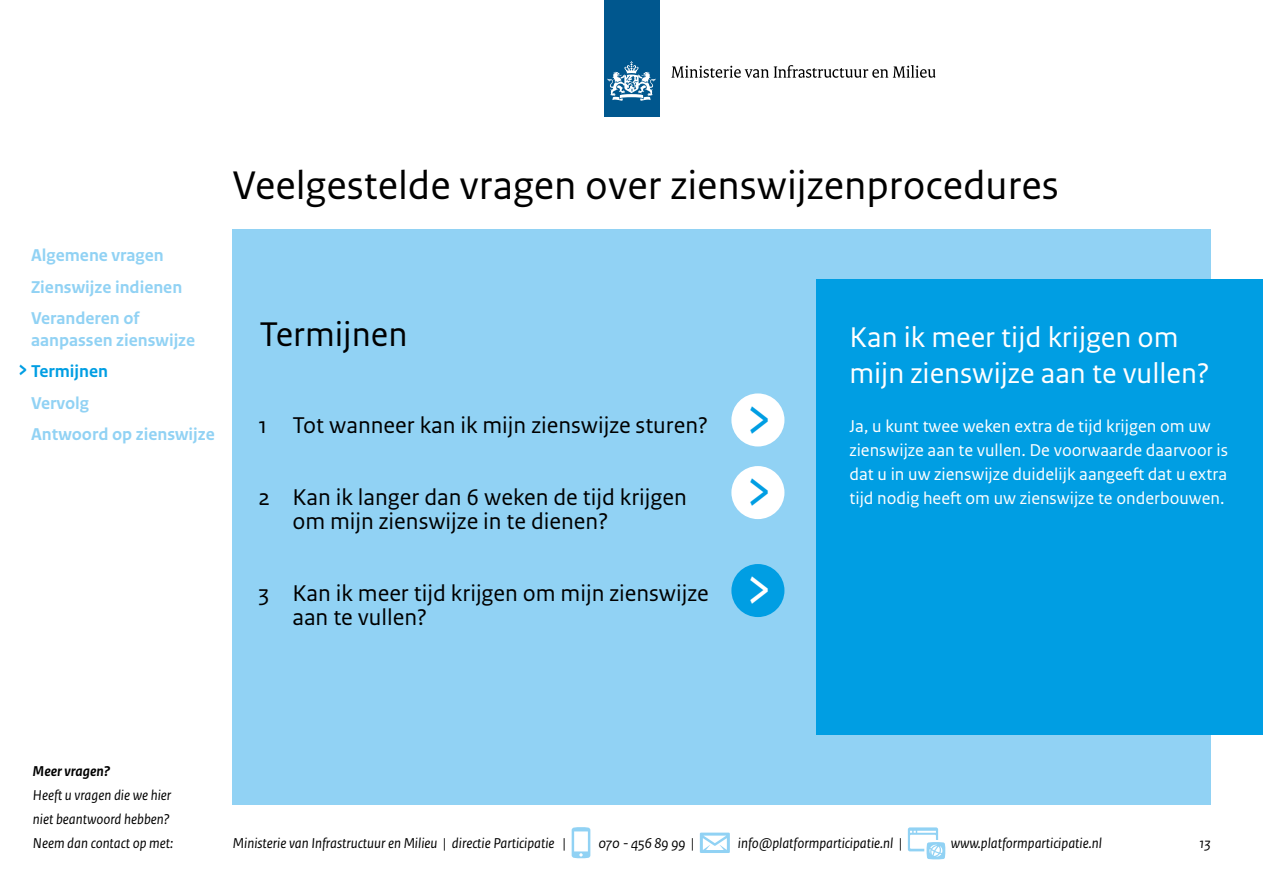
<style>
.page{position:relative;width:1263px;height:893px;background:#fff}
.page>*{position:absolute;margin:0;border:0;box-sizing:border-box;transform-origin:0 0}
._03_RO_Broodtekst_gr{font:63.9px "Rijksoverheid Sans Text";color:#009ee3;scale:.75 1}
._03_RO_Broodtekst_gr-2{font:63.9px "Rijksoverheid Sans Text";color:#fff;scale:.75 1}
._03_RO_Broodtekst_gr-3{font:42px "Rijksoverheid Sans Text";color:#000}
._03_RO_Broodtekst_gr-4{font:36px "Rijksoverheid Sans Text";color:#000}
._03_RO_Broodtekst_gr-5{font:30px/36px "Rijksoverheid Sans Text";color:#fff}
._03_RO_Broodtekst_gr-6{font:24px/24px "Rijksoverheid Sans Text";color:#000}
._03_RO_Broodtekst_gr-7{font:18px/24px "Rijksoverheid Sans Text";color:#fff}
._03_RO_Broodtekst_gr-8{font:700 18px/21.6px "Rijksoverheid Sans Text";color:#91d2f4}
._03_RO_Broodtekst_gr-9{font:700 18px "Rijksoverheid Sans Text";color:#009ee3}
._03_RO_Broodtekst_gr-10{font:italic 15px "Rijksoverheid Sans Text";color:#000}
._03_RO_Broodtekst_gr-11{font:italic 700 15px "Rijksoverheid Sans Text";color:#000}
.s1{font-size:24px}
</style>
<div class="page">
<div style="left:233px;top:229px;width:978px;height:576px;background:#91d2f4"></div>
<div style="left:604px;top:0;width:55px;height:117px;background:#00578e"></div>
<svg style="left:607px;top:61px;width:48px;height:40px"></svg>
<svg style="left:671px;top:65px;width:264px;height:13px"></svg>
<div style="left:816px;top:280px;width:447px;height:455px;background:#009ee3"></div>
<div style="left:731px;top:393px;width:53px;height:53px;background:#fff;border-radius:50%"></div>
<div style="left:731px;top:466px;width:53px;height:53px;background:#fff;border-radius:50%"></div>
<div style="left:731px;top:564px;width:53px;height:53px;background:#009ee3;border-radius:50%"></div>
<svg style="left:572px;top:827px;width:18px;height:31px"></svg>
<svg style="left:700px;top:833px;width:30px;height:20px"></svg>
<svg style="left:908px;top:827px;width:37px;height:32px"></svg>
<p class="_03_RO_Broodtekst_gr-8" style="left:31px;top:245px;width:134px">Algemene vragen</p>
<p class="_03_RO_Broodtekst_gr-8" style="left:31px;top:276px;width:153px">Zienswijze indienen</p>
<p class="_03_RO_Broodtekst_gr-8" style="left:31px;top:308px;width:166px">Veranderen of aanpassen zienswijze</p>
<p class="_03_RO_Broodtekst_gr-9" style="left:18px;top:361px;width:92px"><span class="s1">&gt;</span> Termijnen</p>
<p class="_03_RO_Broodtekst_gr-8" style="left:31px;top:392px;width:59px">Vervolg</p>
<p class="_03_RO_Broodtekst_gr-8" style="left:31px;top:424px;width:185px">Antwoord op zienswijze</p>
<p class="_03_RO_Broodtekst_gr-3" style="left:233px;top:161px;width:828px">Veelgestelde vragen over zienswijzenprocedures</p>
<p class="_03_RO_Broodtekst_gr-4" style="left:259px;top:314px;width:150px">Termijnen</p>
<p class="_03_RO_Broodtekst_gr-6" style="left:258px;top:413px;width:451px">1 Tot wanneer kan ik mijn zienswijze sturen?</p>
<p class="_03_RO_Broodtekst_gr-6" style="left:292px;top:485px;width:396px;text-indent:-34px">2 Kan ik langer dan 6 weken de tijd krijgen om mijn zienswijze in te dienen?</p>
<p class="_03_RO_Broodtekst_gr-6" style="left:292px;top:581px;width:418px;text-indent:-34px">3 Kan ik meer tijd krijgen om mijn zienswijze aan te vullen?</p>
<p class="_03_RO_Broodtekst_gr" style="left:746px;top:381px;width:35px">&gt;</p>
<p class="_03_RO_Broodtekst_gr" style="left:746px;top:454px;width:35px">&gt;</p>
<p class="_03_RO_Broodtekst_gr-2" style="left:746px;top:552px;width:35px">&gt;</p>
<p class="_03_RO_Broodtekst_gr-5" style="left:849px;top:320px;width:362px">Kan ik meer tijd krijgen om mijn zienswijze aan te vullen?</p>
<p class="_03_RO_Broodtekst_gr-7" style="left:849px;top:415px;width:380px">Ja, u kunt twee weken extra de tijd krijgen om uw zienswijze aan te vullen. De voorwaarde daarvoor is dat u in uw zienswijze duidelijk aangeeft dat u extra tijd nodig heeft om uw zienswijze te onderbouwen.</p>
<p class="_03_RO_Broodtekst_gr-11" style="left:33px;top:762px;width:79px">Meer vragen?</p>
<p class="_03_RO_Broodtekst_gr-10" style="left:33px;top:787px;width:140px">Heeft u vragen die we hier</p>
<p class="_03_RO_Broodtekst_gr-10" style="left:33px;top:811px;width:138px">niet beantwoord hebben?</p>
<p class="_03_RO_Broodtekst_gr-10" style="left:33px;top:835px;width:142px">Neem dan contact op met:</p>
<p class="_03_RO_Broodtekst_gr-10" style="left:233px;top:834px;width:335px">Ministerie van Infrastructuur en Milieu | directie Participatie |</p>
<p class="_03_RO_Broodtekst_gr-10" style="left:598px;top:834px;width:98px">070 - 456 89 99 |</p>
<p class="_03_RO_Broodtekst_gr-10" style="left:738px;top:834px;width:166px">info@platformparticipatie.nl |</p>
<p class="_03_RO_Broodtekst_gr-10" style="left:951px;top:834px;width:153px">www.platformparticipatie.nl</p>
<p class="_03_RO_Broodtekst_gr-10" style="left:1199px;top:835px;width:13px">13</p>
</div>
